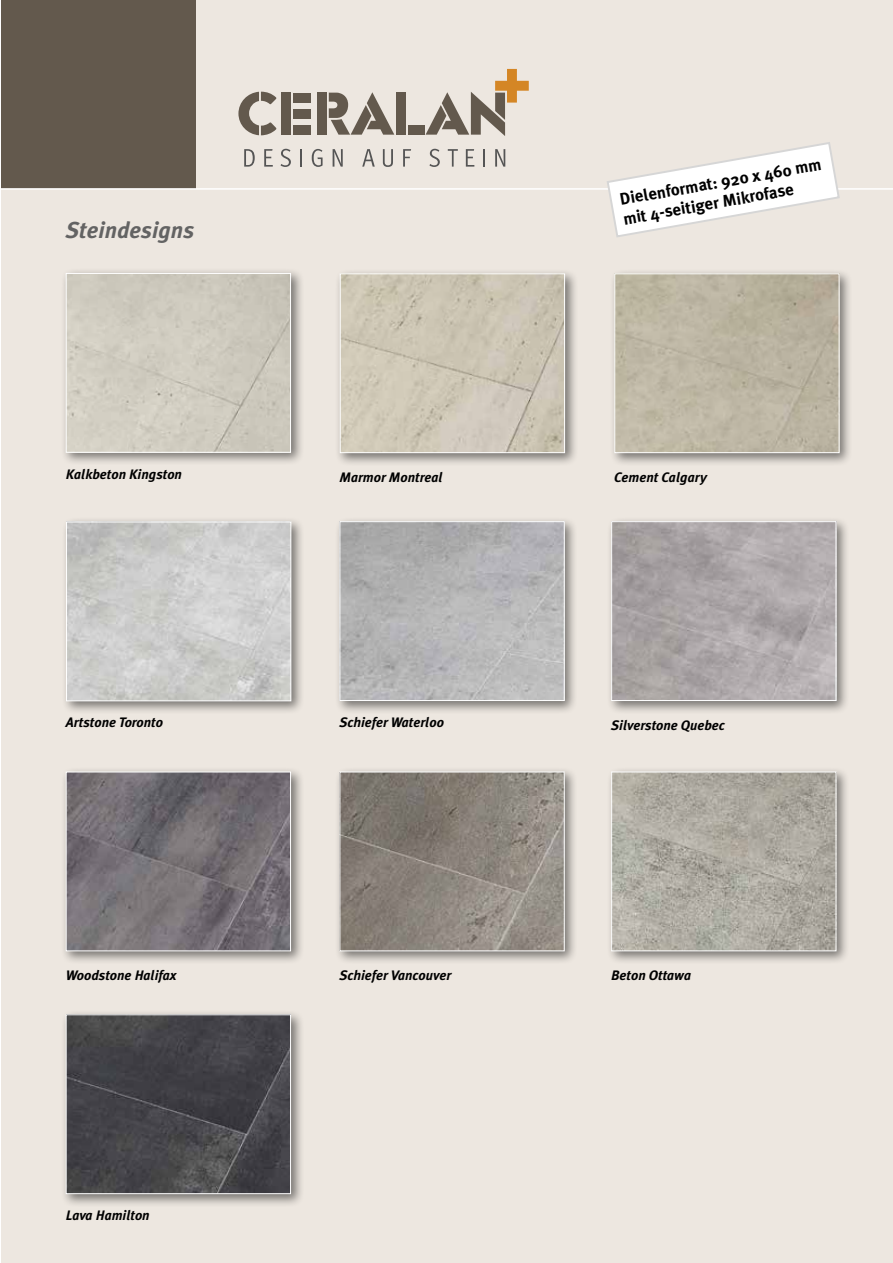
<style>
.page{position:relative;width:893px;height:1263px;background:#fff}
.page>*{position:absolute;margin:0;border:0;box-sizing:border-box;transform-origin:0 0}
.t1{font:italic 700 22.8px "Meta Plus";color:#636363}
.t2{font:700 16.8px/19.8px "Meta Plus";color:#000}
.t3{font:italic 700 13.65px "Meta Plus";color:#000}
</style>
<div class="page">
<div style="left:1px;top:0;width:892px;height:1263px;background:#ede7e0"></div>
<div style="left:1px;top:0;width:194px;height:189px;background:#63594d"></div>
<div style="left:61px;top:1009px;width:243px;height:198px;background:#000;opacity:.5"></div>
<img style="left:68px;top:1016px;width:221px;height:176px">
<div style="left:66px;top:1014px;width:225px;height:180px;border:1px solid #fff"></div>
<div style="left:335px;top:516px;width:243px;height:198px;background:#000;opacity:.5"></div>
<img style="left:341px;top:523px;width:222px;height:176px">
<div style="left:339px;top:521px;width:226px;height:180px;border:1px solid #fff"></div>
<div style="left:606px;top:516px;width:244px;height:198px;background:#000;opacity:.5"></div>
<img style="left:613px;top:523px;width:221px;height:176px">
<div style="left:611px;top:521px;width:225px;height:180px;border:1px solid #fff"></div>
<div style="left:335px;top:767px;width:243px;height:198px;background:#000;opacity:.5"></div>
<img style="left:341px;top:774px;width:222px;height:175px">
<div style="left:339px;top:772px;width:226px;height:179px;border:1px solid #fff"></div>
<div style="left:61px;top:517px;width:244px;height:198px;background:#000;opacity:.5"></div>
<img style="left:68px;top:524px;width:221px;height:175px">
<div style="left:66px;top:522px;width:225px;height:179px;border:1px solid #fff"></div>
<svg style="left:244px;top:149px;width:11px;height:18px"></svg>
<svg style="left:264px;top:149px;width:9px;height:18px"></svg>
<svg style="left:280px;top:149px;width:11px;height:18px"></svg>
<svg style="left:300px;top:149px;width:2px;height:18px"></svg>
<svg style="left:312px;top:149px;width:11px;height:18px"></svg>
<svg style="left:333px;top:149px;width:10px;height:18px"></svg>
<svg style="left:362px;top:149px;width:13px;height:18px"></svg>
<svg style="left:383px;top:149px;width:10px;height:18px"></svg>
<svg style="left:403px;top:149px;width:8px;height:18px"></svg>
<svg style="left:429px;top:149px;width:11px;height:18px"></svg>
<svg style="left:448px;top:149px;width:10px;height:18px"></svg>
<svg style="left:466px;top:149px;width:8px;height:18px"></svg>
<svg style="left:483px;top:149px;width:2px;height:18px"></svg>
<svg style="left:495px;top:149px;width:10px;height:18px"></svg>
<div style="left:281px;top:93px;width:10px;height:42px;background:#63594d"></div>
<div style="left:293px;top:93px;width:17px;height:10px;background:#63594d"></div>
<div style="left:293px;top:109px;width:17px;height:10px;background:#63594d"></div>
<div style="left:293px;top:125px;width:17px;height:10px;background:#63594d"></div>
<div style="left:317px;top:93px;width:10px;height:42px;background:#63594d"></div>
<div style="left:396px;top:93px;width:10px;height:42px;background:#63594d"></div>
<div style="left:408px;top:125px;width:16px;height:10px;background:#63594d"></div>
<svg style="left:329px;top:92px;width:65px;height:43px"></svg>
<svg style="left:238px;top:92px;width:38px;height:43px"></svg>
<svg style="left:426px;top:69px;width:103px;height:67px"></svg>
<div style="left:61px;top:268px;width:243px;height:198px;background:#000;opacity:.5"></div>
<img style="left:68px;top:275px;width:221px;height:176px">
<div style="left:66px;top:273px;width:225px;height:180px;border:1px solid #fff"></div>
<div style="left:610px;top:269px;width:243px;height:197px;background:#000;opacity:.5"></div>
<img style="left:616px;top:275px;width:221px;height:176px">
<div style="left:614px;top:273px;width:225px;height:180px;border:1px solid #fff"></div>
<div style="left:606px;top:767px;width:244px;height:198px;background:#000;opacity:.5"></div>
<img style="left:613px;top:774px;width:221px;height:175px">
<div style="left:611px;top:772px;width:225px;height:179px;border:1px solid #fff"></div>
<div style="left:61px;top:767px;width:243px;height:198px;background:#000;opacity:.5"></div>
<img style="left:68px;top:774px;width:221px;height:175px">
<div style="left:66px;top:772px;width:225px;height:179px;border:1px solid #fff"></div>
<div style="left:335px;top:269px;width:243px;height:197px;background:#000;opacity:.5"></div>
<img style="left:342px;top:275px;width:221px;height:176px">
<div style="left:340px;top:273px;width:225px;height:180px;border:1px solid #fff"></div>
<hr style="left:1px;top:188px;width:892px;height:2px;background:#fff">
<svg style="left:607px;top:142px;width:233px;height:95px"></svg>
<h1 class="t1" style="left:66px;top:217px;width:130px">Steindesigns</h1>
<p class="t2" style="left:618px;top:190px;width:206px;rotate:-10deg">Dielenformat: 920 x 460 mm mit 4-seitiger Mikrofase</p>
<p class="t3" style="left:66px;top:467px;width:118px">Kalkbeton Kingston</p>
<p class="t3" style="left:614px;top:469px;width:94px">Cement Calgary</p>
<p class="t3" style="left:339px;top:469px;width:105px">Marmor Montreal</p>
<p class="t3" style="left:66px;top:715px;width:99px">Artstone Toronto</p>
<p class="t3" style="left:339px;top:715px;width:106px">Schiefer Waterloo</p>
<p class="t3" style="left:611px;top:717px;width:115px">Silverstone Quebec</p>
<p class="t3" style="left:66px;top:967px;width:112px">Woodstone Halifax</p>
<p class="t3" style="left:611px;top:967px;width:81px">Beton Ottawa</p>
<p class="t3" style="left:339px;top:967px;width:113px">Schiefer Vancouver</p>
<p class="t3" style="left:66px;top:1207px;width:85px">Lava Hamilton</p>
</div>
